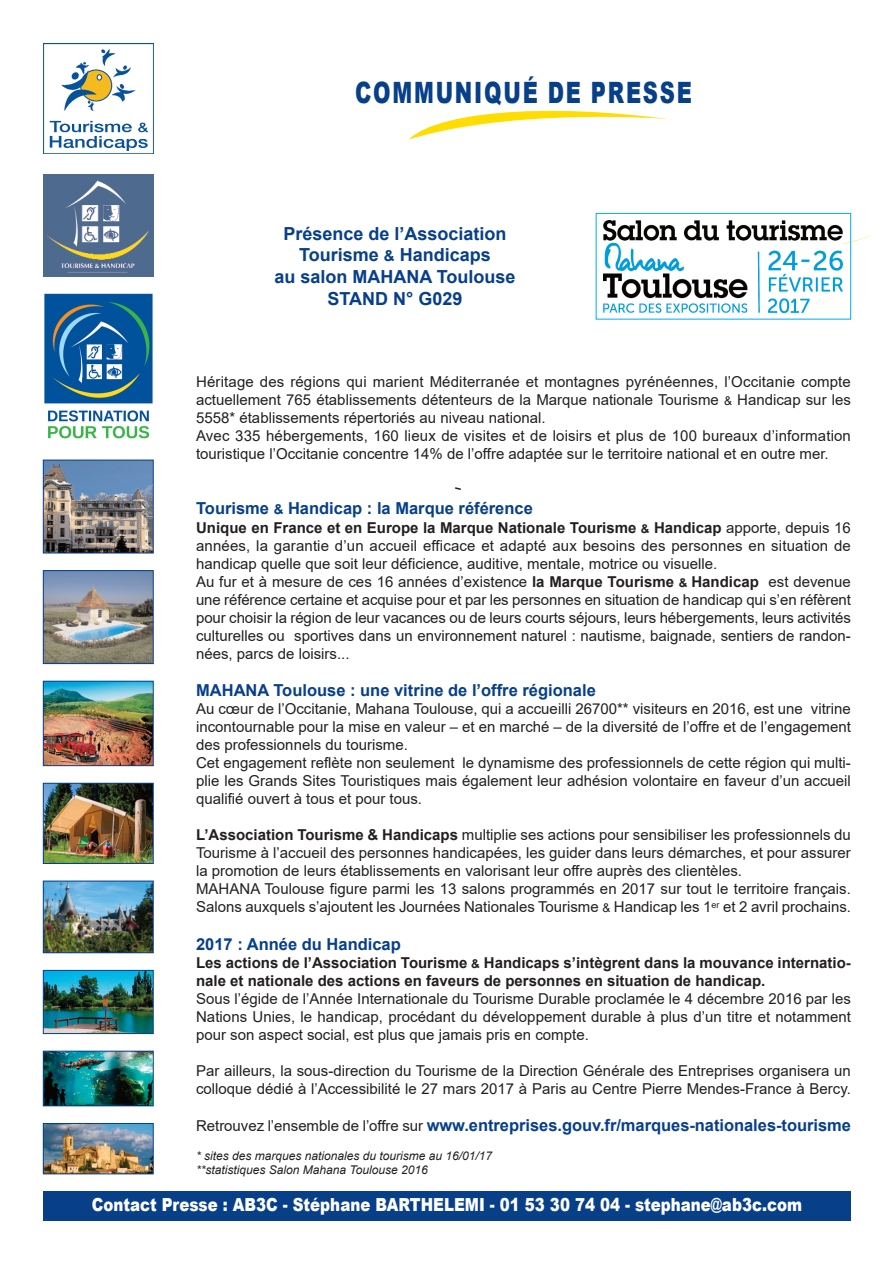
<style>
.page{position:relative;width:894px;height:1264px;background:#fff}
.page>*{position:absolute;margin:0;border:0;box-sizing:border-box;transform-origin:0 0}
.t1{font:900 29.4px "Arial";letter-spacing:.085em;color:#073f89;scale:.71 1}
.t2{font:700 18px/21.6px "Arial";color:#073f89;text-align:center}
.t3{font:900 18px "Arial";color:#fff;scale:.83 1}
.t4{font:700 16.5px "Arial";color:#073f89}
.t5{font:15px/18px "Arial";color:#231f20}
.t6{font:700 15px/18px "Arial";color:#231f20}
.t7{font:italic 12px/14.4px "Arial";color:#231f20}
.s1{font-size:15px}
.s2{font-size:12px}
.s3{font-size:13.5px}
.s4{font-weight:700}
.s5{font-weight:700;font-size:12px}
.s6{font-weight:400;font-size:15px;color:#231f20}
</style>
<div class="page">
<img style="left:43px;top:43px;width:111px;height:111px">
<img style="left:43px;top:175px;width:111px;height:102px">
<img style="left:45px;top:462px;width:107px;height:89px">
<div style="left:43px;top:460px;width:111px;height:93px;border:1px solid #073f89"></div>
<img style="left:45px;top:572px;width:107px;height:90px">
<div style="left:43px;top:570px;width:111px;height:94px;border:1px solid #073f89"></div>
<img style="left:45px;top:683px;width:107px;height:81px">
<div style="left:43px;top:681px;width:111px;height:85px;border:1px solid #073f89"></div>
<img style="left:45px;top:883px;width:107px;height:68px">
<div style="left:43px;top:881px;width:111px;height:72px;border:1px solid #073f89"></div>
<img style="left:45px;top:972px;width:107px;height:60px">
<div style="left:43px;top:970px;width:111px;height:64px;border:1px solid #073f89"></div>
<img style="left:45px;top:1125px;width:107px;height:47px">
<div style="left:43px;top:1123px;width:111px;height:51px;border:1px solid #073f89"></div>
<img style="left:45px;top:1053px;width:107px;height:51px">
<div style="left:43px;top:1051px;width:111px;height:55px;border:1px solid #073f89"></div>
<div style="left:43px;top:1191px;width:808px;height:30px;background:#073f89"></div>
<svg style="left:408px;top:112px;width:466px;height:154px"></svg>
<img style="left:44px;top:294px;width:109px;height:145px">
<img style="left:45px;top:785px;width:107px;height:77px">
<div style="left:43px;top:783px;width:111px;height:81px;border:1px solid #073f89"></div>
<svg style="left:455px;top:487px;width:6px;height:3px"></svg>
<img style="left:604px;top:220px;width:239px;height:92px">
<div style="left:596px;top:213px;width:255px;height:106px;border:1px solid #00aeef"></div>
<h1 class="t1" style="left:355px;top:70px;width:476px">Communiqué de Presse</h1>
<p class="t2" style="left:274px;top:223px;width:243px">Présence de l’Association<br>Tourisme <span class="s1">&amp;</span> Handicaps<br>au salon MAHANA Toulouse<br>STAND N° G029</p>
<p class="t5" style="left:196px;top:373px;width:656px">Héritage des régions qui marient Méditerranée et montagnes pyrénéennes, l’Occitanie compte actuellement 765 établissements détenteurs de la Marque nationale Tourisme <span class="s2">&amp;</span> Handicap sur les 5558* établissements répertoriés au niveau national.<br>Avec 335 hébergements, 160 lieux de visites et de loisirs et plus de 100 bureaux d’information touristique l’Occitanie concentre 14% de l’offre adaptée sur le territoire national et en outre mer.</p>
<p class="t4" style="left:196px;top:499px;width:338px">Tourisme <span class="s3">&amp;</span> Handicap : la Marque référence</p>
<p class="t5" style="left:196px;top:518px;width:656px"><span class="s4">Unique en France et en Europe la Marque Nationale Tourisme</span> <span class="s5">&amp;</span> <span class="s4">Handicap</span> apporte, depuis 16 années, la garantie d’un accueil efficace et adapté aux besoins des personnes en situation de handicap quelle que soit leur déficience, auditive, mentale, motrice ou visuelle.<br>Au fur et à mesure de ces 16 années d’existence <span class="s4">la Marque Tourisme</span> <span class="s5">&amp;</span> <span class="s4">Handicap</span> est devenue une référence certaine et acquise pour et par les personnes en situation de handicap qui s’en réfèrent pour choisir la région de leur vacances ou de leurs courts séjours, leurs hébergements, leurs activités culturelles ou sportives dans un environnement naturel : nautisme, baignade, sentiers de randon&shy;nées, parcs de loisirs...</p>
<p class="t4" style="left:196px;top:681px;width:401px">MAHANA Toulouse : une vitrine de l’offre régionale</p>
<p class="t5" style="left:196px;top:700px;width:656px">Au cœur de l’Occitanie, Mahana Toulouse, qui a accueilli 26700** visiteurs en 2016, est une vitrine incontournable pour la mise en valeur – et en marché – de la diversité de l’offre et de l’engagement des professionnels du tourisme.<br>Cet engagement reflète non seulement le dynamisme des professionnels de cette région qui multi&shy;plie les Grands Sites Touristiques mais également leur adhésion volontaire en faveur d’un accueil qualifié ouvert à tous et pour tous.</p>
<p class="t5" style="left:196px;top:826px;width:656px"><span class="s4">L’Association Tourisme &amp; Handicaps</span> multiplie ses actions pour sensibiliser les professionnels du Tourisme à l’accueil des personnes handicapées, les guider dans leurs démarches, et pour assurer la promotion de leurs établissements en valorisant leur offre auprès des clientèles.<br>MAHANA Toulouse figure parmi les 13 salons programmés en 2017 sur tout le territoire français.<br>Salons auxquels s’ajoutent les Journées Nationales Tourisme <span class="s2">&amp;</span> Handicap les 1<sup>er</sup> et 2 avril prochains.</p>
<p class="t4" style="left:196px;top:934px;width:206px">2017 : Année du Handicap</p>
<p class="t6" style="left:196px;top:954px;width:655px">Les actions de l’Association Tourisme <span class="s2">&amp;</span> Handicaps s’intègrent dans la mouvance internatio&shy;nale et nationale des actions en faveurs de personnes en situation de handicap.</p>
<p class="t5" style="left:196px;top:990px;width:656px;text-align:justify">Sous l’égide de l’Année Internationale du Tourisme Durable proclamée le 4 décembre 2016 par les Nations Unies, le handicap, procédant du développement durable à plus d’un titre et notamment pour son aspect social, est plus que jamais pris en compte.</p>
<p class="t5" style="left:196px;top:1062px;width:656px">Par ailleurs, la sous-direction du Tourisme de la Direction Générale des Entreprises organisera un colloque dédié à l’Accessibilité le 27 mars 2017 à Paris au Centre Pierre Mendes-France à Bercy.</p>
<p class="t4" style="left:196px;top:1116px;width:656px"><span class="s6">Retrouvez l’ensemble de l’offre sur</span> www.entreprises.gouv.fr/marques-nationales-tourisme</p>
<p class="t7" style="left:196px;top:1148px;width:298px">* sites des marques nationales du tourisme au 16/01/17 **statistiques Salon Mahana Toulouse 2016</p>
<p class="t3" style="left:92px;top:1191px;width:857px">Contact Presse : AB3C - stéphane BArTHeLemi - 01 53 30 74 04 - stephane@ab3c.com</p>
</div>
